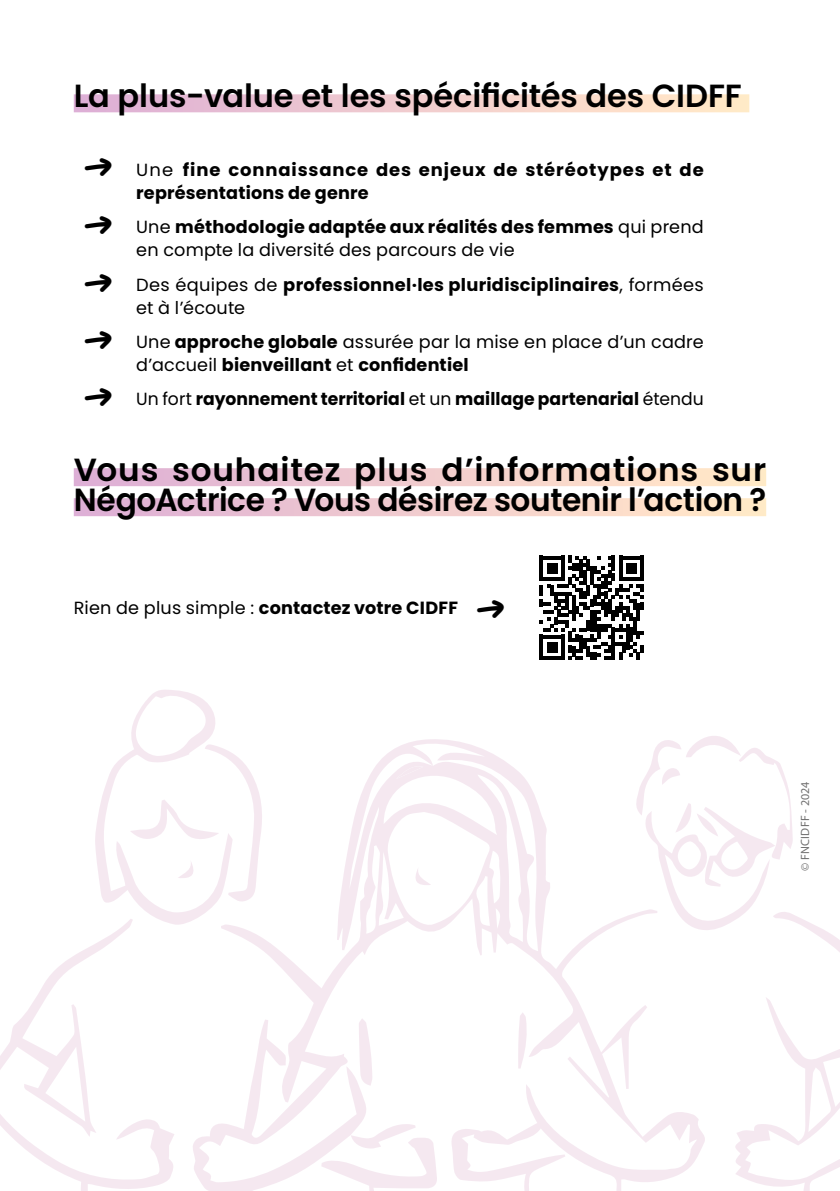
<style>
.page{position:relative;width:840px;height:1191px;background:#fff}
.page>*{position:absolute;margin:0;border:0;box-sizing:border-box;transform-origin:0 0}
.t1{font:600 32px/30px "Poppins";letter-spacing:-.005em;color:#000}
.t2{font:32px/57.6px "Peax Webdesignarrows";color:#000}
.t3{font:17.6px/23px "Poppins";letter-spacing:.01em;color:#000}
.t4{font:700 17.6px/23px "Poppins";letter-spacing:.01em;color:#000}
.t5{font:700 17.6px/23px "Poppins";letter-spacing:.045em;color:#000}
.t6{font:12px "Myriad Pro";letter-spacing:.015em;color:#706f6f}
.s1{font-weight:400}
.s2{font-weight:700}
</style>
<div class="page">
<svg style="left:193px;top:739px;width:439px;height:452px"></svg>
<svg style="left:0;top:927px;width:174px;height:264px"></svg>
<svg style="left:358px;top:1018px;width:14px;height:67px"></svg>
<svg style="left:321px;top:1123px;width:116px;height:68px"></svg>
<svg style="left:517px;top:1012px;width:10px;height:56px"></svg>
<svg style="left:632px;top:736px;width:207px;height:455px"></svg>
<svg style="left:95px;top:690px;width:169px;height:237px"></svg>
<svg style="left:396px;top:764px;width:27px;height:15px"></svg>
<svg style="left:412px;top:867px;width:19px;height:19px"></svg>
<svg style="left:539px;top:556px;width:104px;height:104px"></svg>
<div style="left:74px;top:94px;width:675px;height:18px;background:linear-gradient(to right,#deaed6,#ffeac7)"></div>
<div style="left:74px;top:468px;width:691px;height:18px;background:linear-gradient(to right,#deaed6,#ffeac7)"></div>
<div style="left:74px;top:498px;width:691px;height:18px;background:linear-gradient(to right,#deaed6,#ffeac7)"></div>
<h1 class="t1" style="left:74px;top:81px;width:669px">La plus-value et les spécificités des CIDFF</h1>
<h1 class="t2" style="left:86px;top:141px;width:30px">X</h1>
<h1 class="t2" style="left:86px;top:199px;width:30px">X<br>X</h1>
<h1 class="t2" style="left:86px;top:314px;width:30px">X</h1>
<h1 class="t2" style="left:86px;top:370px;width:30px">X</h1>
<p class="t5" style="left:136px;top:158px;width:568px"><span class="s1">Une</span> fine connaissance des enjeux de stéréotypes et de représentations de genre</p>
<p class="t3" style="left:136px;top:216px;width:568px">Une <span class="s2">méthodologie adaptée aux réalités des femmes</span> qui prend en compte la diversité des parcours de vie</p>
<p class="t4" style="left:136px;top:273px;width:568px"><span class="s1">Des équipes de</span> professionnel·les pluridisciplinaires<span class="s1">, formées et à l’écoute</span></p>
<p class="t3" style="left:136px;top:330px;width:568px">Une <span class="s2">approche globale</span> assurée par la mise en place d’un cadre d’accueil <span class="s2">bienveillant</span> et <span class="s2">confidentiel</span></p>
<p class="t4" style="left:136px;top:388px;width:568px"><span class="s1">Un fort</span> rayonnement territorial <span class="s1">et un</span> maillage partenarial <span class="s1">étendu</span></p>
<h1 class="t1" style="left:74px;top:455px;width:693px">Vous souhaitez plus d’informations sur<br>NégoActrice ? Vous désirez soutenir l’action ?</h1>
<p class="t4" style="left:74px;top:596px;width:385px"><span class="s1">Rien de plus simple :</span> contactez votre CIDFF</p>
<h1 class="t2" style="left:478px;top:583px;width:30px">X</h1>
<p class="t6" style="left:797px;top:871px;width:91px;rotate:-90deg">© FNCIDFF - 2024</p>
</div>
